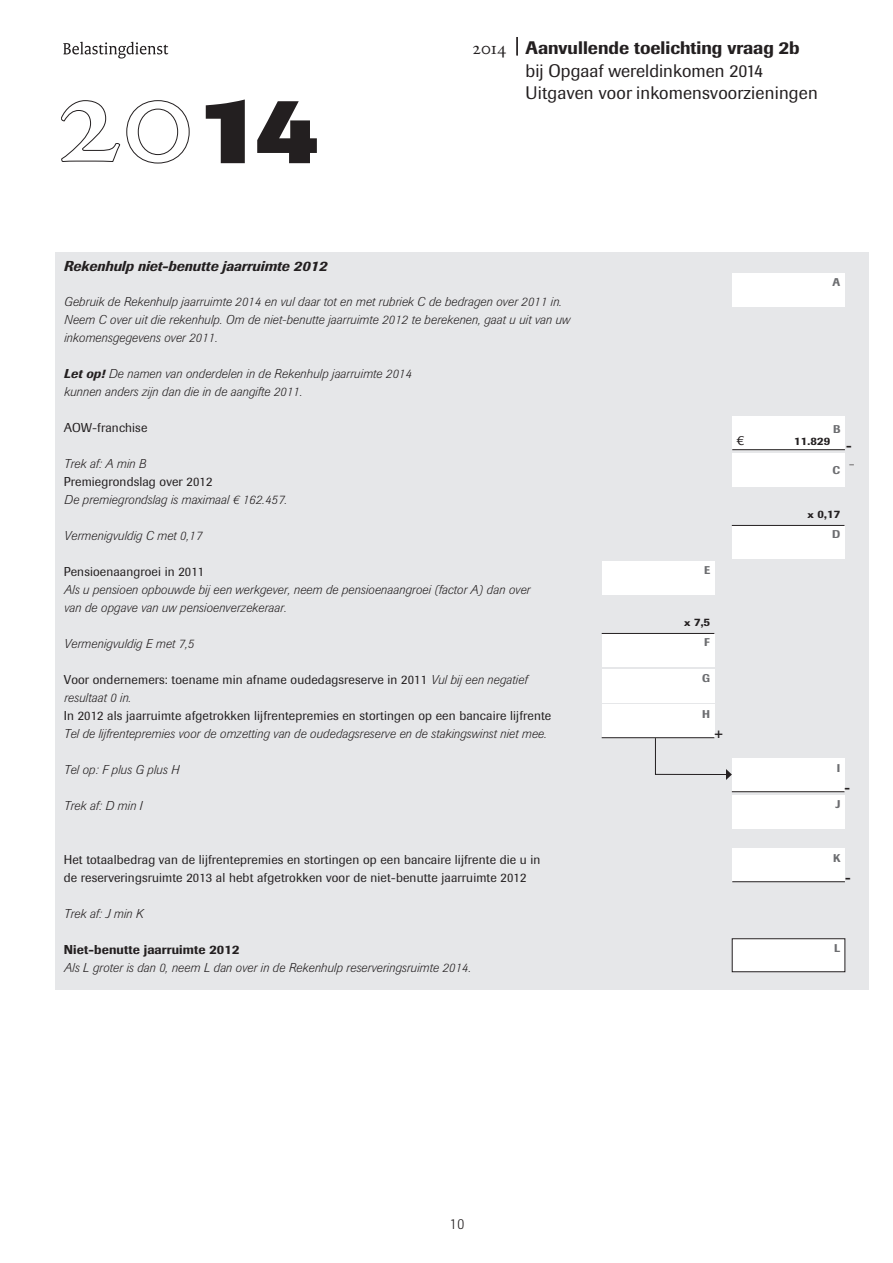
<style>
.page{position:relative;width:893px;height:1263px;background:#fff}
.page>*{position:absolute;margin:0;border:0;box-sizing:border-box;transform-origin:0 0}
.t1{font:800 95.55px "Imago BQ";color:#231f20}
.t2{font:18px/22.5px "Imago BQ";letter-spacing:.01em;color:#231f20}
.t3{font:300 15px "Imago BQ";color:#231f20}
.t4{font:italic 500 14.25px "Imago";color:#231f20}
.t5{font:13.5px "Imago BQ";color:#231f20}
.platte_kadertekst{font:italic 300 12.75px/18px "Imago";letter-spacing:.01em;color:#231f20}
.cursief_light_8_5{font:italic 300 12.75px "Imago";letter-spacing:.01em;color:#231f20}
.platte_kadertekst-2{font:12.75px "Imago";letter-spacing:.01em;color:#231f20}
.cursief_light_8_5-2{font:12.75px "Imago";letter-spacing:.01em;color:#231f20}
.cursief_light_8_5-3{font:500 12.75px "Imago";letter-spacing:.01em;color:#231f20}
.platte_kadertekst-3{font:500 12.75px "Imago";color:#231f20}
.platte_kadertekst-4{font:300 12px "Imago";color:#231f20}
.t6{font:500 11.1px "Imago BQ";letter-spacing:.01em;color:#231f20}
.t7{font:500 11.1px "Imago BQ";color:#6c6d70}
.s1{font-family:"Adobe Garamond Exp";font-size:19.05px}
.s2{font-weight:500}
.s3{font-family:"Imago BQ"}
.s4{font-family:"Imago";font-size:9.6px}
.s5{font-weight:300;font-style:italic}
</style>
<div class="page">
<svg style="left:517px;top:37px;width:1px;height:18px"></svg>
<svg style="left:61px;top:100px;width:128px;height:63px"></svg>
<svg style="left:63px;top:42px;width:105px;height:17px"></svg>
<div style="left:55px;top:252px;width:813px;height:36px;background:#e6e7e9"></div>
<div style="left:55px;top:276px;width:813px;height:714px;background:#e6e7e9"></div>
<div style="left:732px;top:273px;width:112px;height:33px;background:#fff"></div>
<div style="left:732px;top:417px;width:113px;height:33px;background:#fff"></div>
<hr style="left:732px;top:449px;width:113px;height:1px;background:#231f20">
<div style="left:732px;top:453px;width:112px;height:33px;background:#fff"></div>
<div style="left:732px;top:525px;width:112px;height:33px;background:#fff"></div>
<hr style="left:732px;top:525px;width:112px;height:1px;background:#231f20">
<div style="left:602px;top:561px;width:112px;height:33px;background:#fff"></div>
<div style="left:602px;top:633px;width:112px;height:33px;background:#fff"></div>
<hr style="left:602px;top:633px;width:112px;height:1px;background:#231f20">
<div style="left:602px;top:669px;width:112px;height:33px;background:#fff"></div>
<div style="left:602px;top:705px;width:112px;height:33px;background:#fff"></div>
<hr style="left:602px;top:737px;width:112px;height:1px;background:#231f20">
<div style="left:732px;top:759px;width:112px;height:33px;background:#fff"></div>
<hr style="left:732px;top:791px;width:112px;height:1px;background:#231f20">
<div style="left:732px;top:795px;width:113px;height:33px;background:#fff"></div>
<div style="left:732px;top:849px;width:113px;height:33px;background:#fff"></div>
<hr style="left:732px;top:881px;width:113px;height:1px;background:#231f20">
<div style="left:732px;top:939px;width:113px;height:33px;background:#fff"></div>
<div style="left:732px;top:938px;width:113px;height:34px;border:1px solid #231f20"></div>
<svg style="left:655px;top:737px;width:77px;height:43px"></svg>
<h1 class="t1" style="left:197px;top:72px;width:123px">14</h1>
<h2 class="t2" style="left:526px;top:37px;width:294px;text-indent:-53px"><span class="s1">2014</span> <span class="s2">Aanvullende toelichting vraag 2b </span>bij Opgaaf wereldinkomen 2014<br>Uitgaven voor inkomensvoorzieningen</h2>
<p class="t4" style="left:64px;top:258px;width:265px">Rekenhulp niet-benutte jaarruimte 2012</p>
<p class="platte_kadertekst" style="left:64px;top:293px;width:499px">Gebruik de Rekenhulp jaarruimte 2014 en vul daar tot en met rubriek C de bedragen over 2011 in.</p>
<p class="t7" style="left:833px;top:276px;width:9px">A</p>
<p class="platte_kadertekst" style="left:64px;top:311px;width:507px">Neem C over uit die rekenhulp. Om de niet-benutte jaarruimte 2012 te berekenen, gaat u uit van uw</p>
<p class="platte_kadertekst" style="left:64px;top:329px;width:155px">inkomensgegevens over 2011.</p>
<p class="platte_kadertekst" style="left:64px;top:365px;width:349px"><span class="s2">Let op!</span> De namen van onderdelen in de Rekenhulp jaarruimte 2014 kunnen anders zijn dan die in de aangifte 2011.</p>
<p class="cursief_light_8_5-2" style="left:64px;top:420px;width:85px">AOW-franchise</p>
<p class="t7" style="left:833px;top:422px;width:9px">B</p>
<p class="t5" style="left:736px;top:432px;width:9px">€</p>
<p class="t6" style="left:794px;top:434px;width:37px">11.829</p>
<p class="platte_kadertekst-3" style="left:846px;top:438px;width:7px">-</p>
<p class="cursief_light_8_5" style="left:64px;top:456px;width:84px">Trek af: A min B</p>
<p class="cursief_light_8_5-2" style="left:64px;top:474px;width:150px">Premiegrondslag over 2012</p>
<p class="cursief_light_8_5" style="left:64px;top:492px;width:225px">De premiegrondslag is maximaal <span class="s3">€</span> 162.457.</p>
<p class="t7" style="left:833px;top:463px;width:9px">C</p>
<p class="t6" style="left:807px;top:507px;width:34px"><span class="s4">x</span> 0,17</p>
<p class="cursief_light_8_5" style="left:64px;top:528px;width:139px">Vermenigvuldig C met 0,17</p>
<p class="t7" style="left:832px;top:528px;width:10px">D</p>
<p class="cursief_light_8_5-2" style="left:64px;top:564px;width:142px">Pensioenaangroei in 2011</p>
<p class="cursief_light_8_5" style="left:64px;top:582px;width:468px">Als u pensioen opbouwde bij een werkgever, neem de pensioenaangroei (factor A) dan over</p>
<p class="t7" style="left:704px;top:564px;width:8px">E</p>
<p class="cursief_light_8_5" style="left:64px;top:600px;width:224px">van de opgave van uw pensioenverzekeraar.</p>
<p class="t6" style="left:684px;top:615px;width:28px"><span class="s4">x</span> 7,5</p>
<p class="cursief_light_8_5" style="left:64px;top:636px;width:132px">Vermenigvuldig E met 7,5</p>
<p class="t7" style="left:704px;top:636px;width:7px">F</p>
<p class="platte_kadertekst-2" style="left:64px;top:672px;width:465px">Voor ondernemers: toename min afname oudedagsreserve in 2011 <span class="s5">Vul bij een negatief</span></p>
<p class="platte_kadertekst" style="left:64px;top:689px;width:69px">resultaat 0 in.</p>
<p class="t7" style="left:702px;top:672px;width:9px">G</p>
<p class="platte_kadertekst-2" style="left:64px;top:708px;width:489px">In 2012 als jaarruimte afgetrokken lijfrentepremies en stortingen op een bancaire lijfrente</p>
<p class="platte_kadertekst" style="left:64px;top:725px;width:484px">Tel de lijfrentepremies voor de omzetting van de oudedagsreserve en de stakingswinst niet mee.</p>
<p class="t7" style="left:702px;top:707px;width:9px">H</p>
<p class="platte_kadertekst-3" style="left:714px;top:726px;width:10px">+</p>
<p class="cursief_light_8_5" style="left:64px;top:762px;width:117px">Tel op: F plus G plus H</p>
<p class="t7" style="left:837px;top:761px;width:5px">I</p>
<p class="platte_kadertekst-4" style="left:849px;top:457px;width:7px">–</p>
<p class="cursief_light_8_5-3" style="left:845px;top:780px;width:7px">-</p>
<p class="cursief_light_8_5" style="left:64px;top:798px;width:80px">Trek af: D min I</p>
<p class="t7" style="left:835px;top:798px;width:7px">J</p>
<p class="platte_kadertekst-2" style="left:64px;top:852px;width:478px">Het totaalbedrag van de lijfrentepremies en stortingen op een bancaire lijfrente die u in</p>
<p class="platte_kadertekst-2" style="left:64px;top:870px;width:464px">de reserveringsruimte 2013 al hebt afgetrokken voor de niet-benutte jaarruimte 2012</p>
<p class="cursief_light_8_5" style="left:64px;top:906px;width:81px">Trek af: J min K</p>
<p class="cursief_light_8_5-3" style="left:64px;top:942px;width:177px">Niet-benutte jaarruimte 2012</p>
<p class="cursief_light_8_5" style="left:64px;top:960px;width:408px">Als L groter is dan 0, neem L dan over in de Rekenhulp reserveringsruimte 2014.</p>
<p class="t3" style="left:450px;top:1215px;width:17px">10</p>
<p class="t7" style="left:833px;top:851px;width:9px">K</p>
<p class="platte_kadertekst-3" style="left:845px;top:870px;width:7px">-</p>
<p class="t7" style="left:834px;top:942px;width:8px">L</p>
</div>
